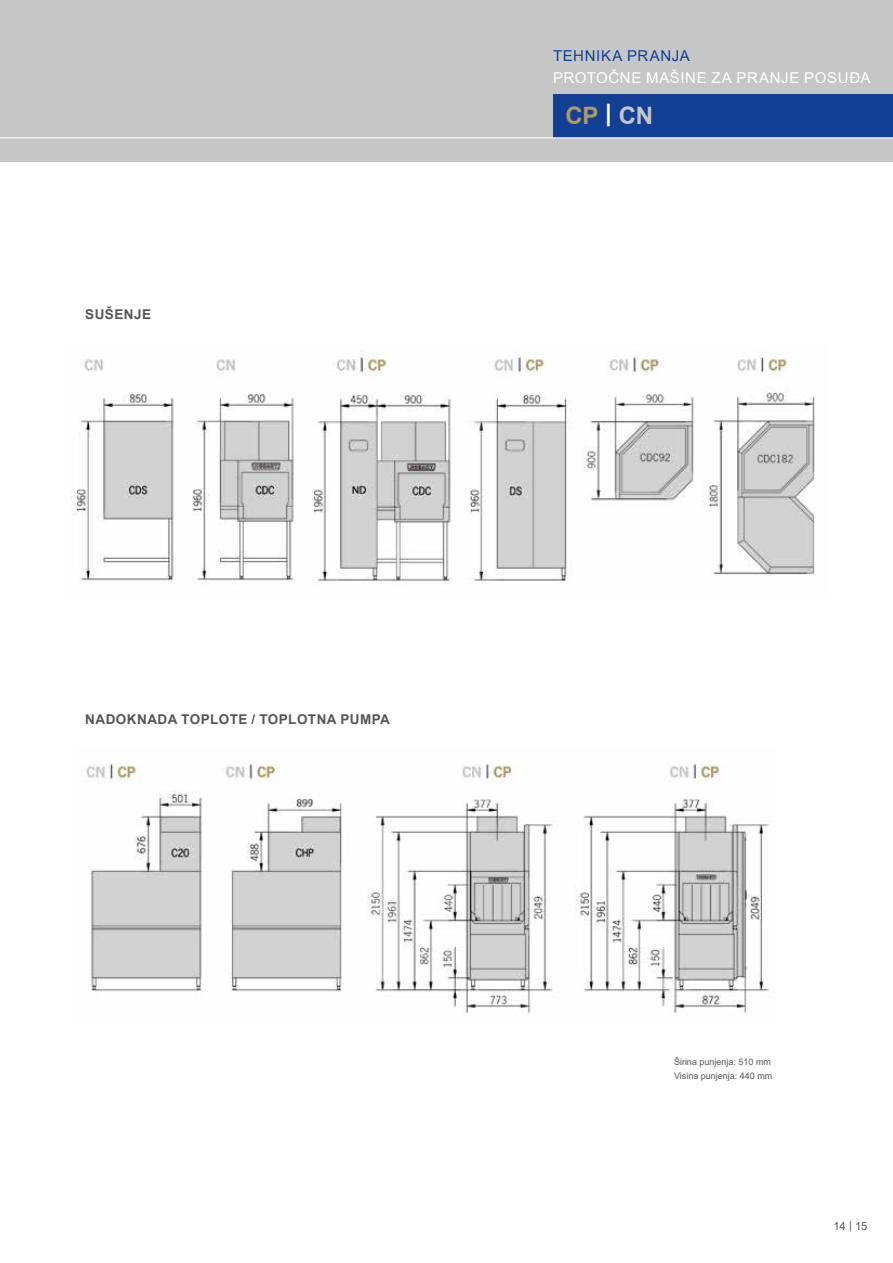
<style>
.page{position:relative;width:893px;height:1263px;background:#fff}
.page>*{position:absolute;margin:0;border:0;box-sizing:border-box;transform-origin:0 0}
.t1{font:700 24px "Arial";color:#ae9a63}
.t2{font:15px "Arial";letter-spacing:.04em;color:#fff}
.t3{font:15px "Arial";letter-spacing:.04em;color:#134094}
.t4{font:700 13.5px "Arial";letter-spacing:.035em;color:#565656}
.t5{font:11.25px "Arial";color:#565656}
.t6{font:9px/13.5px "Arial";color:#565656}
.s1{color:#fff}
.s2{color:#c5c6c6}
</style>
<div class="page">
<div style="left:0;top:0;width:893px;height:162px;background:#c5c6c6"></div>
<div style="left:553px;top:94px;width:340px;height:43px;background:#134094"></div>
<hr style="left:0;top:137px;width:893px;height:1px;background:#fff">
<img style="left:71px;top:351px;width:744px;height:234px">
<img style="left:86px;top:764px;width:683px;height:252px">
<h3 class="t4" style="left:85px;top:305px;width:67px">SUŠENJE</h3>
<h3 class="t4" style="left:85px;top:710px;width:306px">NADOKNADA TOPLOTE / TOPLOTNA PUMPA</h3>
<h2 class="t3" style="left:553px;top:45px;width:138px">TEHNIKA PRANJA</h2>
<h2 class="t2" style="left:553px;top:67px;width:319px">PROTOČNE MAŠINE ZA PRANJE POSUĐA</h2>
<h1 class="t1" style="left:566px;top:99px;width:89px">CP <span class="s1">|</span> <span class="s2">CN</span></h1>
<p class="t6" style="left:674px;top:1055px;width:100px">Širina punjenja: 510 mm<br>Visina punjenja: 440 mm</p>
<p class="t5" style="left:833px;top:1219px;width:36px">14 | 15</p>
</div>
